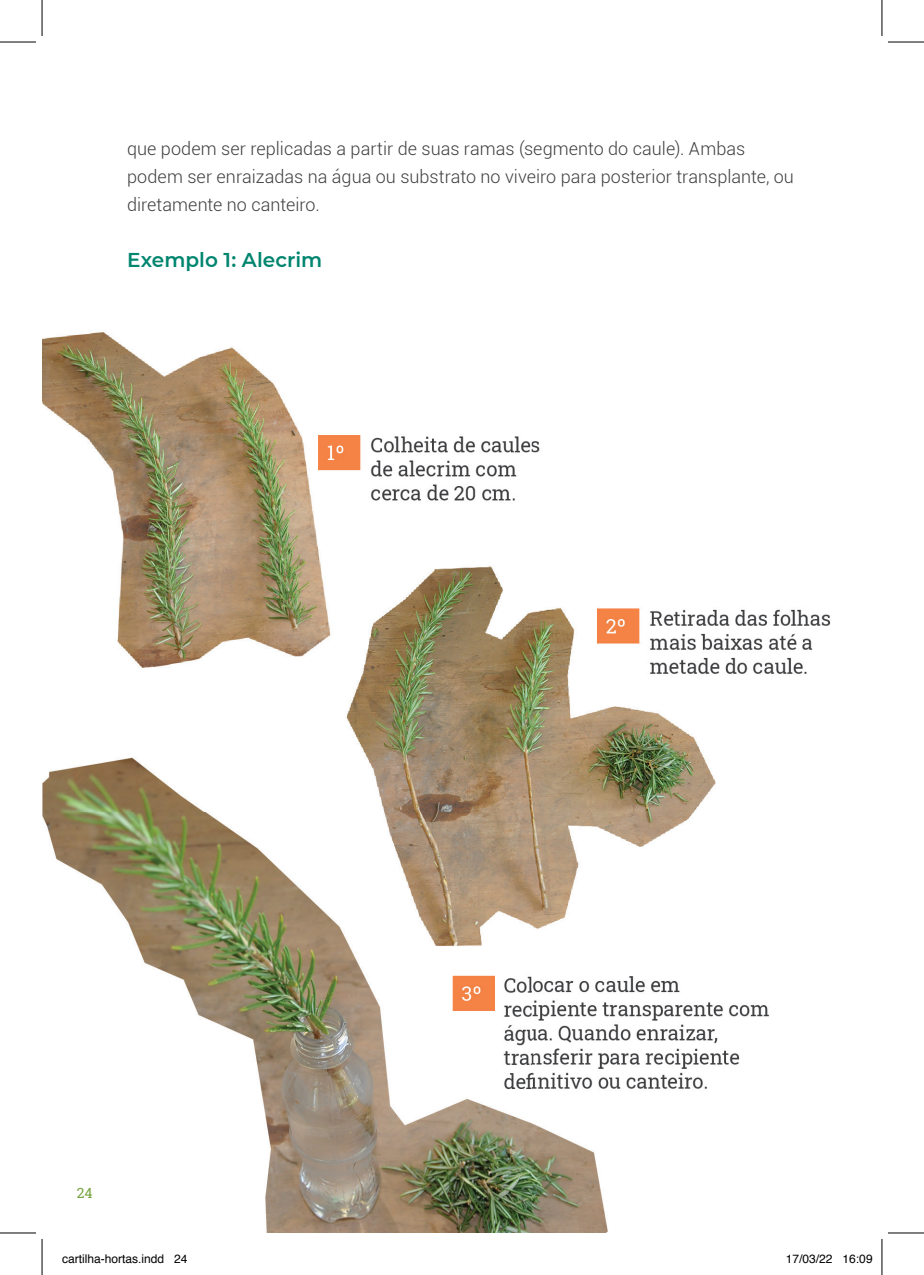
<style>
.page{position:relative;width:924px;height:1275px;background:#fff}
.page>*{position:absolute;margin:0;border:0;box-sizing:border-box;transform-origin:0 0}
.t1{font:600 20px "Montserrat";color:#00856f}
.t2{font:300 18px/28px "Roboto";letter-spacing:.005em;color:#3e3e3f}
.t3{font:14px "Roboto Slab";color:#78a341}
.t4{font:12px "Helvetica";color:#000}
</style>
<div class="page">
<img style="left:42px;top:332px;width:789px;height:901px">
<hr style="left:0;top:42px;width:36px;height:1px;background:#000">
<hr style="left:887px;top:42px;width:36px;height:1px;background:#000">
<hr style="left:0;top:1232px;width:36px;height:1px;background:#000">
<hr style="left:887px;top:1232px;width:36px;height:1px;background:#000">
<hr style="left:42px;top:0;width:1px;height:36px;background:#000">
<hr style="left:42px;top:1239px;width:1px;height:36px;background:#000">
<hr style="left:881px;top:0;width:1px;height:36px;background:#000">
<hr style="left:881px;top:1239px;width:1px;height:36px;background:#000">
<p class="t2" style="left:127px;top:134px;width:668px">que podem ser replicadas a partir de suas ramas (segmento do caule). Ambas podem ser enraizadas na água ou substrato no viveiro para posterior transplante, ou diretamente no canteiro.</p>
<p class="t1" style="left:127px;top:246px;width:196px">Exemplo 1: Alecrim</p>
<p class="t3" style="left:77px;top:1183px;width:17px">24</p>
<p class="t4" style="left:62px;top:1249px;width:127px">cartilha-hortas.indd 24</p>
<p class="t4" style="left:785px;top:1249px;width:88px">17/03/22 16:09</p>
</div>
